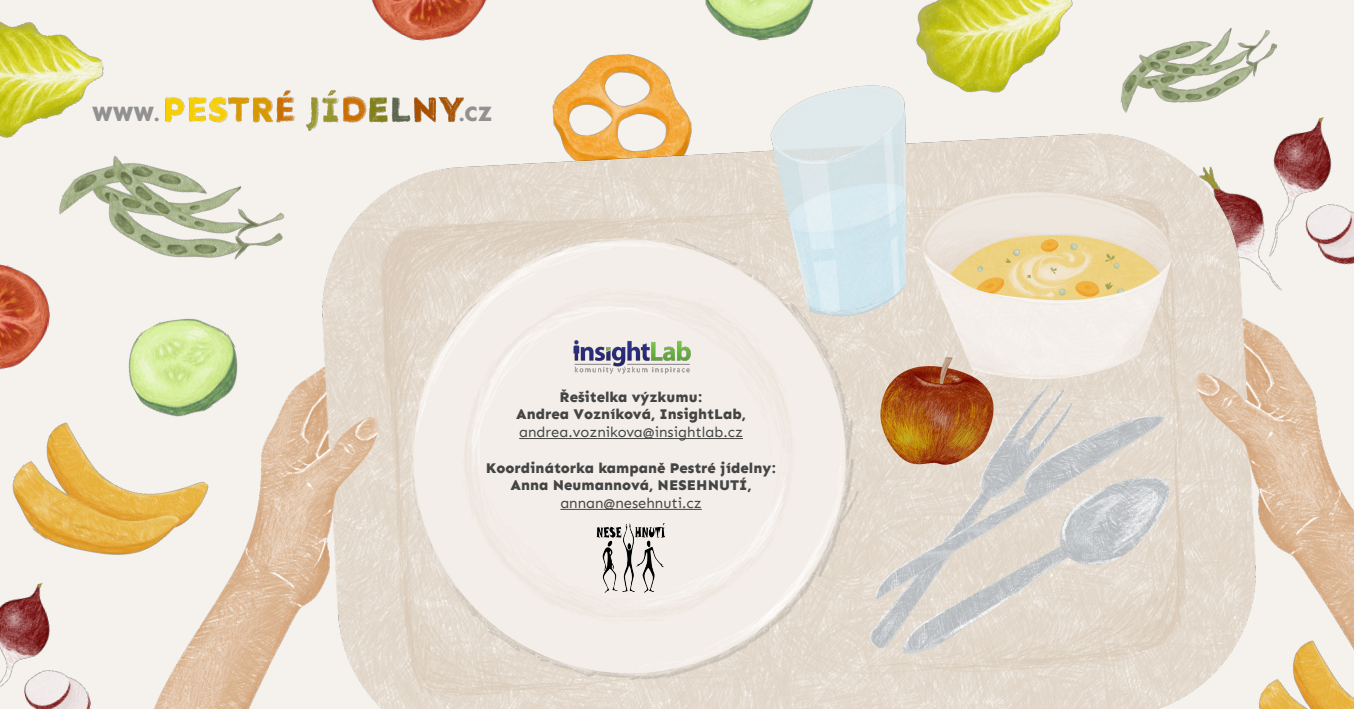
<style>
.page{position:relative;width:1354px;height:709px;background:#fff}
.page>*{position:absolute;margin:0;border:0;box-sizing:border-box;transform-origin:0 0}
.t1{font:800 21.75px "Sen";color:#919191}
.t2{font:800 14.75px/17.7px "Sen";color:#444;text-align:center}
.t3{font:14.75px "Sen";color:#444}
</style>
<div class="page">
<img style="left:0;top:0;width:1354px;height:709px">
<img style="left:567px;top:331px;width:128px;height:50px">
<img style="left:595px;top:523px;width:72px;height:71px">
<hr style="left:519px;top:438px;width:224px;height:1px;background:#444">
<hr style="left:560px;top:509px;width:142px;height:1px;background:#444">
<h1 class="t1" style="left:92px;top:102px;width:69px">WWW.</h1>
<h1 class="t1" style="left:459px;top:102px;width:35px">.CZ</h1>
<p class="t2" style="left:516px;top:388px;width:231px">Řešitelka výzkumu:<br>Andrea Vozníková, InsightLab,</p>
<p class="t3" style="left:519px;top:423px;width:225px">andrea.voznikova@insightlab.cz</p>
<p class="t2" style="left:486px;top:459px;width:292px">Koordinátorka kampaně Pestré jídelny:<br>Anna Neumannová, NESEHNUTÍ,</p>
<p class="t3" style="left:560px;top:494px;width:143px">annan@nesehnuti.cz</p>
</div>
